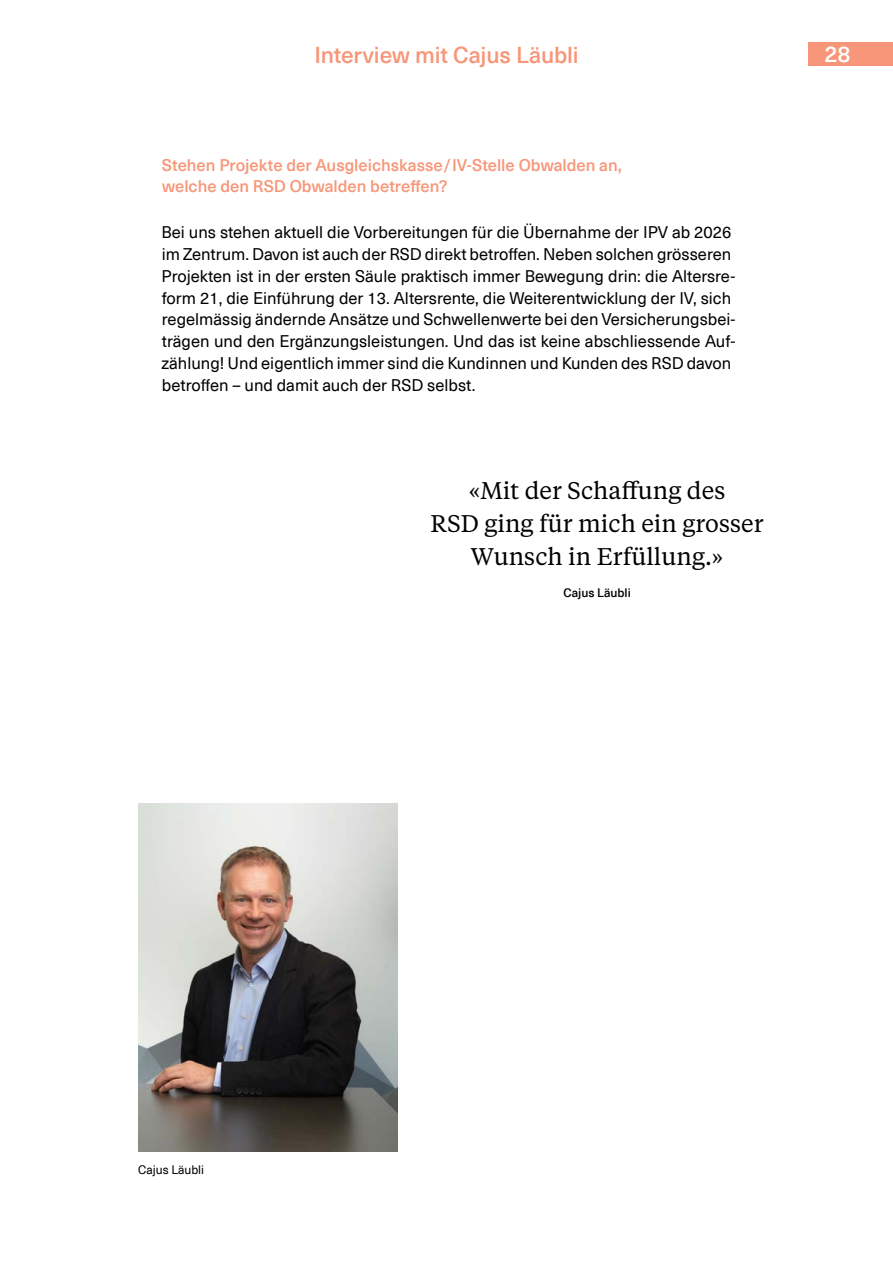
<style>
.page{position:relative;width:893px;height:1263px;background:#fff}
.page>*{position:absolute;margin:0;border:0;box-sizing:border-box;transform-origin:0 0}
.t1{font:24px/32.5px "Tiempos Text";color:#000;text-align:center}
.t2{font:500 22.5px "Neue Haas Unica Pro";letter-spacing:-.005em;color:#f79679}
.t3{font:500 22.5px "Neue Haas Unica Pro";color:#fff}
.t4{font:16.5px/21.8px "Neue Haas Unica Pro";color:#000}
.t5{font:500 16.5px/21.8px "Neue Haas Unica Pro";color:#f79679}
.t6{font:12px "Neue Haas Unica Pro";color:#000}
.t7{font:500 12px "Neue Haas Unica Pro";color:#000}
</style>
<div class="page">
<img style="left:138px;top:804px;width:259px;height:348px">
<div style="left:808px;top:43px;width:85px;height:23px;background:#f79679"></div>
<h2 class="t2" style="left:314px;top:41px;width:266px">Interview mit Cajus Läubli</h2>
<h2 class="t3" style="left:825px;top:41px;width:27px">28</h2>
<p class="t5" style="left:162px;top:154px;width:461px">Stehen Projekte der Ausgleichskasse/IV-Stelle Obwalden an, welche den RSD Obwalden betreffen?</p>
<p class="t4" style="left:161px;top:222px;width:576px">Bei uns stehen aktuell die Vorbereitungen für die Übernahme der IPV ab 2026 im Zentrum. Davon ist auch der RSD direkt betroffen. Neben solchen grösseren Projekten ist in der ersten Säule praktisch immer Bewegung drin: die Altersre&shy;form 21, die Einführung der 13. Altersrente, die Weiterentwicklung der IV, sich regelmässig ändernde Ansätze und Schwellenwerte bei den Versicherungsbei&shy;trägen und den Ergänzungsleistungen. Und das ist keine abschliessende Auf&shy;zählung! Und eigentlich immer sind die Kundinnen und Kunden des RSD davon betroffen – und damit auch der RSD selbst.</p>
<p class="t6" style="left:138px;top:1162px;width:67px">Cajus Läubli</p>
<h1 class="t1" style="left:431px;top:473px;width:335px">«Mit der Schaffung des<br>RSD ging für mich ein grosser<br>Wunsch in Erfüllung.»</h1>
<p class="t7" style="left:563px;top:586px;width:69px">Cajus Läubli</p>
</div>
